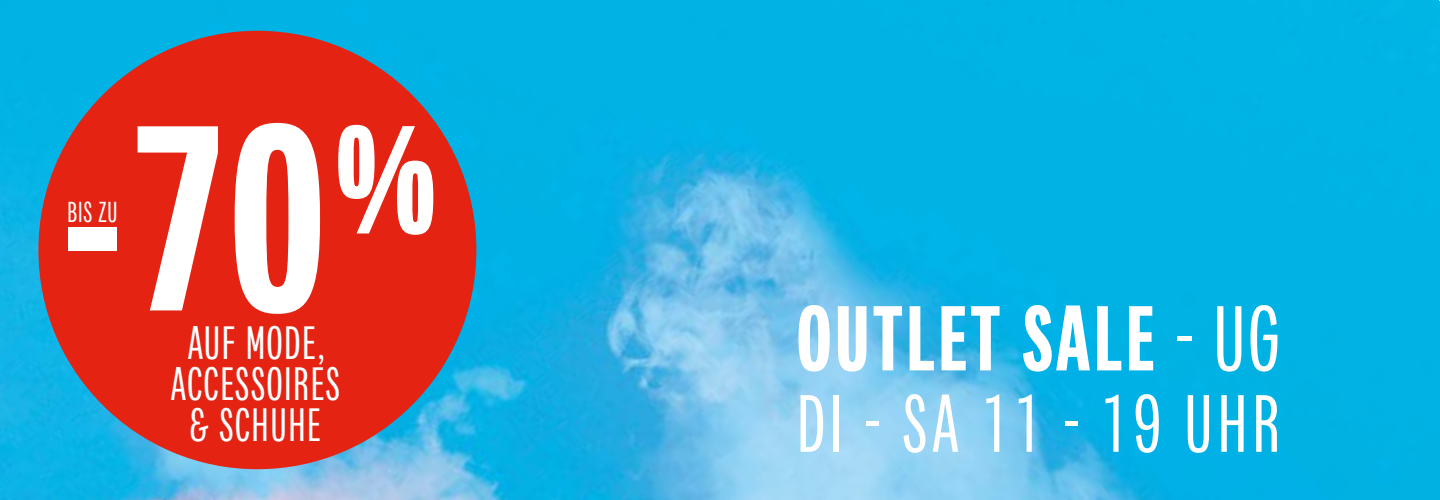
<style>
.page{position:relative;width:1440px;height:500px;background:#fff}
.page>*{position:absolute;margin:0;border:0;box-sizing:border-box;transform-origin:0 0}
.t1{font:900 245.25px "GL Bader J Compress";color:#fff;scale:1.11 1}
.t2{font:900 85.5px "GL Bader J Compress";letter-spacing:.02em;color:#fff}
.t3{font:75.45px "GL Bader J Compress";letter-spacing:.05em;color:#fff}
.t4{font:43.5px/40.5px "GL Bader J Compress";letter-spacing:.02em;color:#fff;text-align:center}
.t5{font:26.85px "GL Bader J Compress";color:#fff}
.s1{font-weight:400}
</style>
<div class="page">
<img style="left:0;top:0;width:1440px;height:500px">
<div style="left:38px;top:31px;width:438px;height:438px;background:#e42313;border-radius:50%"></div>
<h1 class="t1" style="left:65px;top:48px;width:335px">-70<sup>%</sup></h1>
<p class="t4" style="left:171px;top:320px;width:171px">AUF MODE,<br>ACCESSOIRES &amp; SCHUHE</p>
<p class="t5" style="left:67px;top:193px;width:52px">BIS ZU</p>
<h2 class="t2" style="left:796px;top:279px;width:486px">OUTLET SALE <span class="s1">- UG</span></h2>
<h3 class="t3" style="left:796px;top:371px;width:486px">DI - SA 11 - 19 UHR</h3>
</div>
